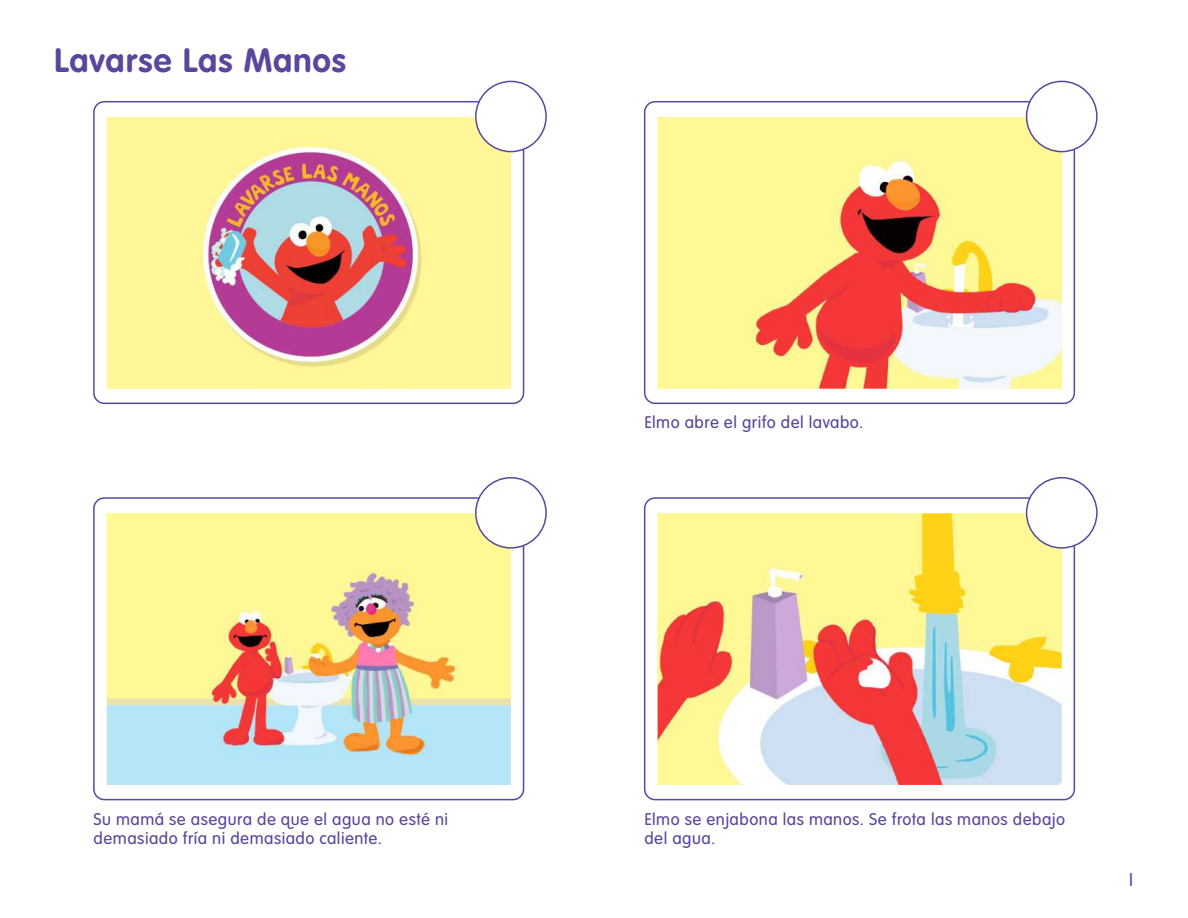
<style>
.page{position:relative;width:1188px;height:918px;background:#fff}
.page>*{position:absolute;margin:0;border:0;box-sizing:border-box;transform-origin:0 0}
.t1{font:700 33px "Sesame Wkshp";letter-spacing:.02em;color:#59479d}
.t2{font:18px "Sesame Wkshp";color:#59479d}
.t3{font:16.5px/19.5px "Sesame Wkshp";letter-spacing:.03em;color:#59479d}
</style>
<div class="page">
<div style="left:644px;top:101px;width:431px;height:303px;border:2px solid #59479d;border-radius:10px"></div>
<div style="left:644px;top:497px;width:431px;height:303px;border:2px solid #59479d;border-radius:10px"></div>
<img style="left:658px;top:117px;width:404px;height:272px">
<img style="left:658px;top:513px;width:404px;height:272px">
<div style="left:1027px;top:81px;width:70px;height:71px;background:#fff;border-radius:50%"></div>
<div style="left:1026px;top:81px;width:72px;height:71px;border:2px solid #59479d;border-radius:50%"></div>
<div style="left:1027px;top:478px;width:70px;height:70px;background:#fff;border-radius:50%"></div>
<div style="left:1026px;top:477px;width:72px;height:72px;border:2px solid #59479d;border-radius:50%"></div>
<div style="left:93px;top:101px;width:431px;height:303px;border:2px solid #59479d;border-radius:10px"></div>
<div style="left:93px;top:497px;width:431px;height:303px;border:2px solid #59479d;border-radius:10px"></div>
<img style="left:107px;top:117px;width:404px;height:272px">
<img style="left:107px;top:513px;width:404px;height:272px">
<div style="left:476px;top:81px;width:70px;height:71px;background:#fff;border-radius:50%"></div>
<div style="left:475px;top:81px;width:72px;height:71px;border:2px solid #59479d;border-radius:50%"></div>
<div style="left:476px;top:478px;width:70px;height:70px;background:#fff;border-radius:50%"></div>
<div style="left:475px;top:477px;width:72px;height:72px;border:2px solid #59479d;border-radius:50%"></div>
<h1 class="t1" style="left:54px;top:40px;width:294px">Lavarse Las Manos</h1>
<p class="t3" style="left:94px;top:809px;width:356px">Su mamá se asegura de que el agua no esté ni demasiado fría ni demasiado caliente.</p>
<p class="t3" style="left:644px;top:413px;width:220px">Elmo abre el grifo del lavabo.</p>
<p class="t3" style="left:644px;top:809px;width:422px">Elmo se enjabona las manos. Se frota las manos debajo del agua.</p>
<p class="t2" style="left:1129px;top:869px;width:7px">1</p>
</div>
